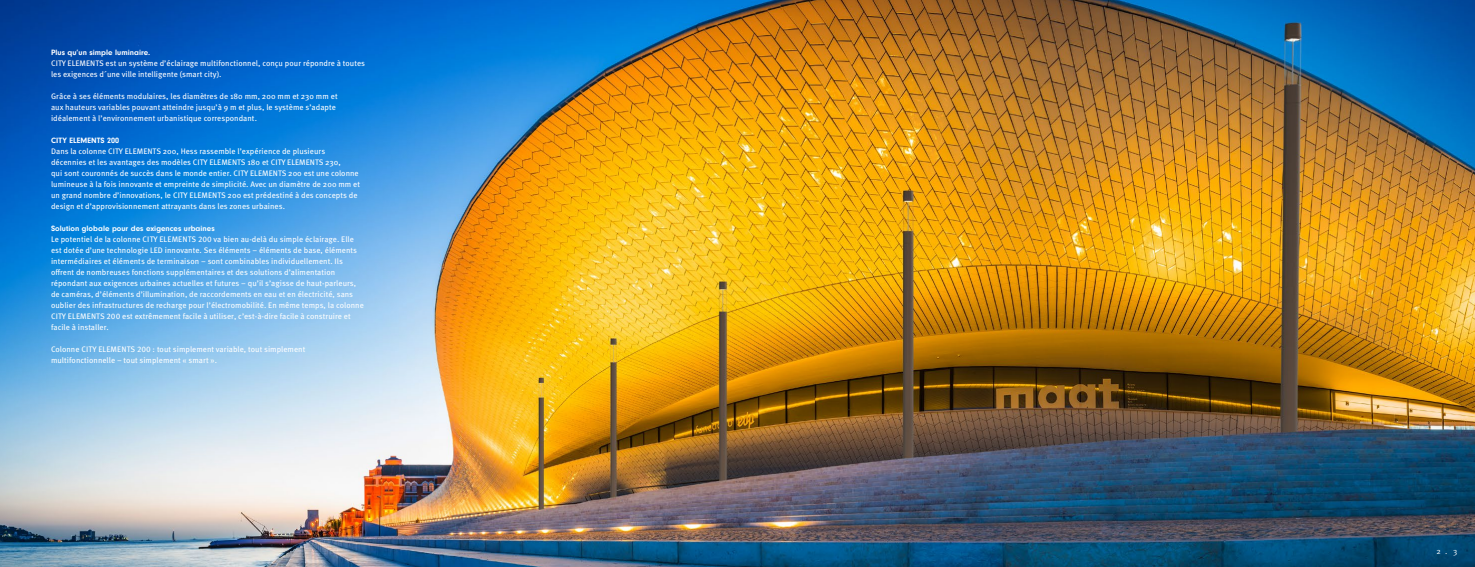
<style>
.page{position:relative;width:1475px;height:567px;background:#fff}
.page>*{position:absolute;margin:0;border:0;box-sizing:border-box;transform-origin:0 0}
.t1{font:8px/11px "Meta Pro";letter-spacing:.005em;color:#fff}
.t2{font:700 8px "Neuzeit Gro";letter-spacing:.005em;color:#fff}
.t3{font:8px "Meta Pro Norm";color:#fff}
</style>
<div class="page">
<img style="left:0;top:0;width:1474px;height:567px">
<p class="t2" style="left:51px;top:48px;width:101px">Plus qu’un simple luminaire.</p>
<p class="t1" style="left:51px;top:58px;width:315px">CITY ELEMENTS est un système d’éclairage multifonctionnel, conçu pour répondre à toutes les exigences d´une ville intelligente (smart city).</p>
<p class="t1" style="left:51px;top:91px;width:288px">Grâce à ses éléments modulaires, les diamètres de 180 mm, 200 mm et 230 mm et aux hauteurs variables pouvant atteindre jusqu’à 9 m et plus, le système s’adapte idéalement à l’environnement urbanistique correspondant.</p>
<p class="t2" style="left:51px;top:136px;width:70px">CITY ELEMENTS 200</p>
<p class="t1" style="left:51px;top:146px;width:310px">Dans la colonne CITY ELEMENTS 200, Hess rassemble l’expérience de plusieurs décennies et les avantages des modèles CITY ELEMENTS 180 et CITY ELEMENTS 230,<br>qui sont couronnés de succès dans le monde entier. CITY ELEMENTS 200 est une colonne lumineuse à la fois innovante et empreinte de simplicité. Avec un diamètre de 200 mm et un grand nombre d’innovations, le CITY ELEMENTS 200 est prédestiné à des concepts de design et d’approvisionnement attrayants dans les zones urbaines.</p>
<p class="t2" style="left:51px;top:224px;width:165px">Solution globale pour des exigences urbaines</p>
<p class="t1" style="left:51px;top:234px;width:314px">Le potentiel de la colonne CITY ELEMENTS 200 va bien au-delà du simple éclairage. Elle est dotée d’une technologie LED innovante. Ses éléments – éléments de base, éléments intermédiaires et éléments de terminaison – sont combinables individuellement. Ils offrent de nombreuses fonctions supplémentaires et des solutions d’alimentation répondant aux exigences urbaines actuelles et futures – qu’il s’agisse de haut-parleurs, de caméras, d’éléments d’illumination, de raccordements en eau et en électricité, sans oublier des infrastructures de recharge pour l’électromobilité. En même temps, la colonne CITY ELEMENTS 200 est extrêmement facile à utiliser, c’est-à-dire facile à construire et facile à installer.</p>
<p class="t1" style="left:51px;top:344px;width:256px">Colonne CITY ELEMENTS 200 : tout simplement variable, tout simplement multifonctionnelle – tout simplement « smart ».</p>
<p class="t3" style="left:1435px;top:545px;width:22px">2 . 3</p>
</div>
